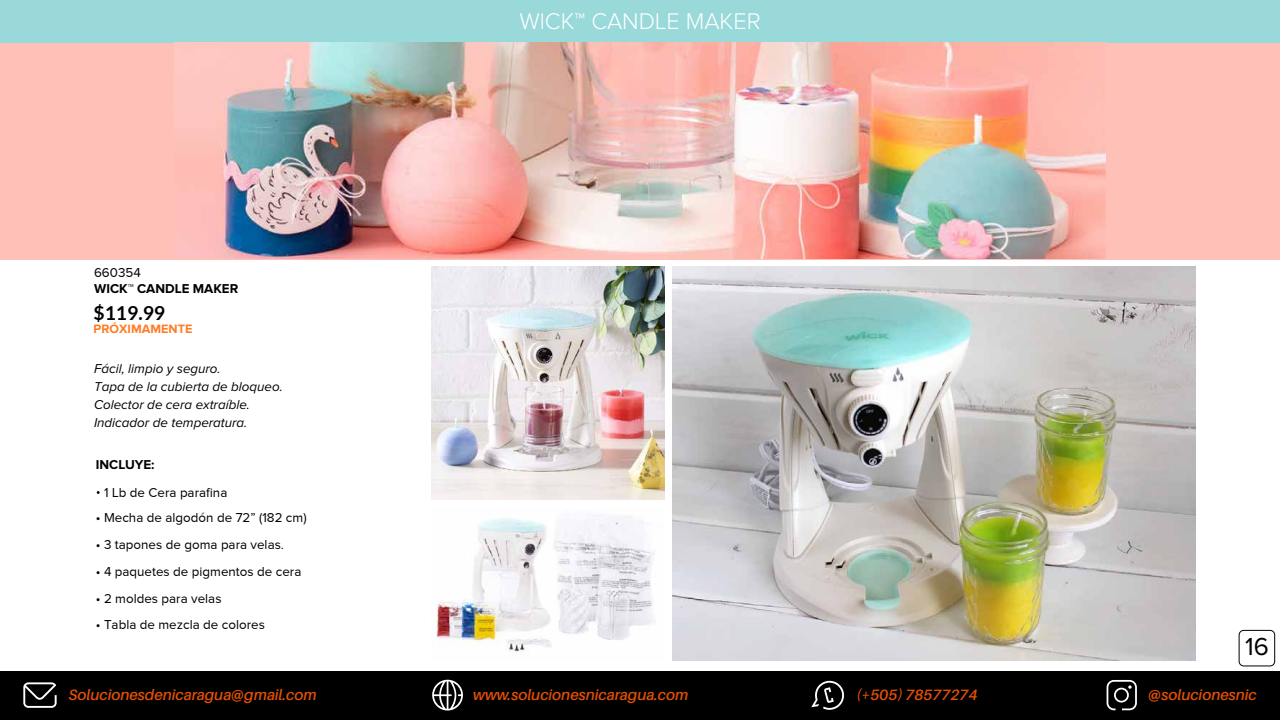
<style>
.page{position:relative;width:1280px;height:720px;background:#fff}
.page>*{position:absolute;margin:0;border:0;box-sizing:border-box;transform-origin:0 0}
.t1{font:25.5px "Proxima Nova";color:#000}
.t2{font:300 23.5px "Proxima Nova";color:#fff}
.t3{font:700 19.3px "Lato";color:#000}
.t4{font:italic 600 15px "Aileron";color:#e75003}
.t5{font:13.4px "Proxima Nova";color:#000}
.t6{font:italic 13.4px/18.2px "Proxima Nova";color:#000}
.t7{font:700 13.4px "Proxima Nova";color:#000}
.t8{font:700 12.6px "Proxima Nova";color:#ff7c26}
</style>
<div class="page">
<div style="left:0;top:24px;width:1280px;height:236px;background:#ffc0b8"></div>
<div style="left:0;top:0;width:1280px;height:42px;background:#99d9d9"></div>
<img style="left:174px;top:42px;width:932px;height:217px">
<img style="left:673px;top:266px;width:522px;height:394px">
<img style="left:432px;top:266px;width:233px;height:234px">
<img style="left:432px;top:514px;width:223px;height:138px">
<div style="left:1239px;top:630px;width:36px;height:36px;border:1px solid #000;border-radius:5px"></div>
<div style="left:0;top:671px;width:1280px;height:49px;background:#000"></div>
<svg style="left:1107px;top:680px;width:30px;height:30px"></svg>
<svg style="left:23px;top:682px;width:34px;height:26px"></svg>
<svg style="left:432px;top:680px;width:31px;height:31px"></svg>
<svg style="left:811px;top:680px;width:33px;height:30px"></svg>
<p class="t5" style="left:94px;top:265px;width:48px">660354</p>
<p class="t7" style="left:94px;top:281px;width:146px">WICK™ CANDLE MAKER</p>
<h3 class="t3" style="left:94px;top:302px;width:73px">$119.99</h3>
<p class="t8" style="left:94px;top:322px;width:100px">PRÓXIMAMENTE</p>
<p class="t6" style="left:94px;top:360px;width:190px">Fácil, limpio y seguro.<br>Tapa de la cubierta de bloqueo.<br>Colector de cera extraíble.<br>Indicador de temperatura.</p>
<p class="t7" style="left:96px;top:457px;width:60px">INCLUYE:</p>
<p class="t5" style="left:104px;top:485px;width:125px">1 Lb de Cera parafina</p>
<p class="t5" style="left:96px;top:511px;width:212px">• Mecha de algodón de 72” (182 cm)</p>
<p class="t5" style="left:96px;top:537px;width:190px">• 3 tapones de goma para velas.</p>
<p class="t5" style="left:96px;top:564px;width:207px">• 4 paquetes de pigmentos de cera</p>
<p class="t5" style="left:96px;top:591px;width:127px">• 2 moldes para velas</p>
<p class="t5" style="left:96px;top:617px;width:171px">• Tabla de mezcla de colores</p>
<h2 class="t2" style="left:519px;top:10px;width:243px">WICK™ CANDLE MAKER</h2>
<h1 class="t1" style="left:1245px;top:632px;width:25px">16</h1>
<p class="t4" style="left:69px;top:686px;width:249px">Solucionesdenicaragua@gmail.com</p>
<p class="t4" style="left:473px;top:686px;width:217px">www.solucionesnicaragua.com</p>
<p class="t4" style="left:857px;top:687px;width:122px">(+505) 78577274</p>
<p class="t4" style="left:1148px;top:686px;width:110px">@solucionesnic</p>
</div>
